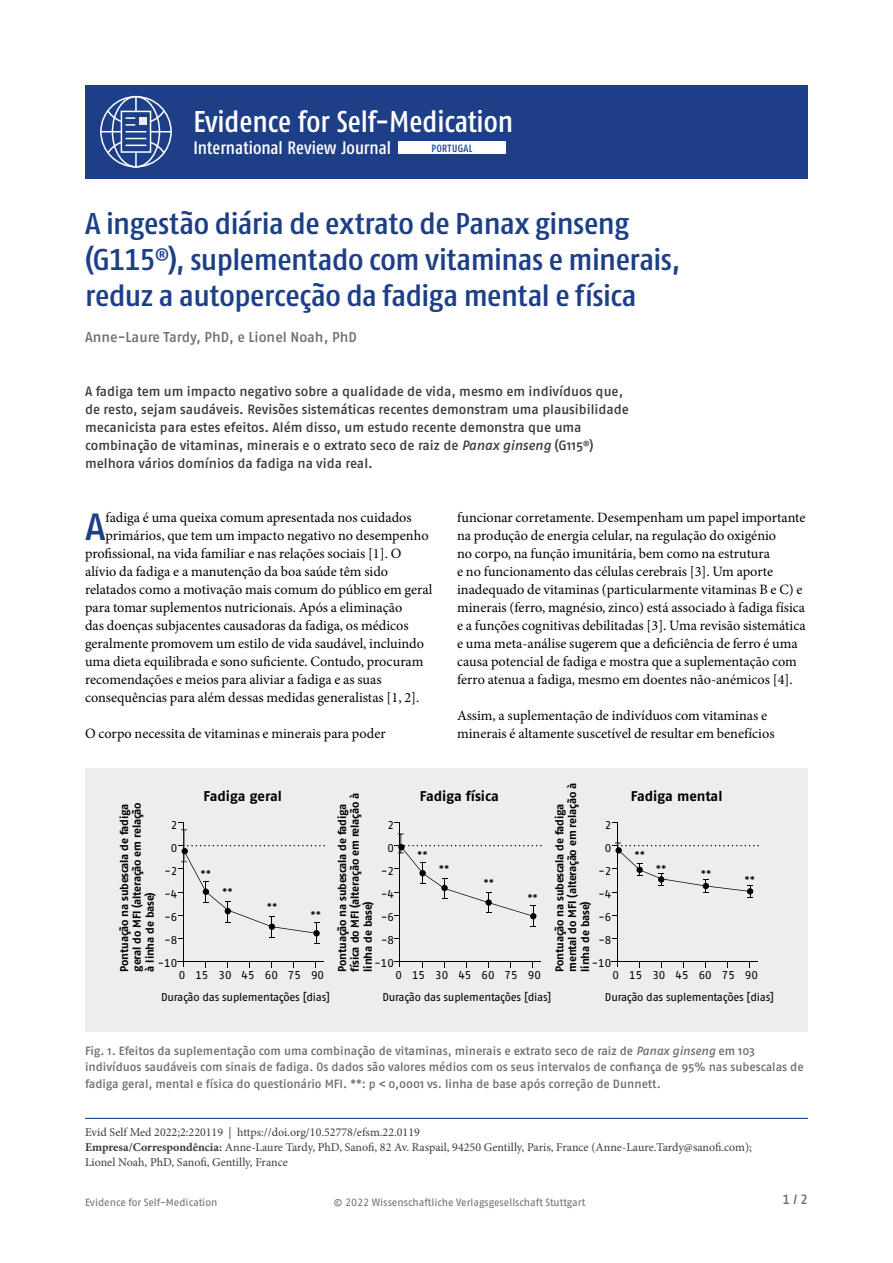
<style>
.page{position:relative;width:893px;height:1263px;background:#fff}
.page>*{position:absolute;margin:0;border:0;box-sizing:border-box;transform-origin:0 0}
.t1{font:500 37.8px "Fago Pro";color:#1d3f87}
.t2{font:500 condensed 30px/36px "Fago Pro";letter-spacing:-.015em;color:#1d3f87;scale:1.1 1}
.t3{font:500 condensed 30px "Fago Pro";color:#fff}
.t4{font:500 condensed 18px "Fago Pro";color:#fff}
.t5{font:14.25px/18px "Minion Pro";color:#000}
.t6{font:500 14.25px "Fago Pro";color:#706f6f}
.t7{font:700 14.1px "Fago Pro";letter-spacing:-.005em;color:#000}
.t8{font:500 13.5px/18px "Fago Pro";color:#3c3c3b}
.t9{font:500 13.5px "Fago Pro";color:#706f6f}
.t10{font:500 12px/16.5px "Fago Pro";color:#706f6f}
.t11{font:12px/15px "Minion Pro";color:#3c3c3b}
.t12{font:700 11.25px/12.8px "Fago Pro";letter-spacing:-.025em;color:#000}
.t13{font:11.25px/23.1px "Fago Pro";letter-spacing:-.02em;color:#000;text-align:right}
.t14{font:11.25px "Fago Pro";color:#000}
.t15{font:10.5px "Fago Pro";letter-spacing:-.005em;color:#706f6f}
.t16{font:500 condensed 10.5px "Fago Pro";letter-spacing:.04em;color:#0e468f}
.s1{font-style:italic}
.s2{font-weight:700}
</style>
<div class="page">
<hr style="left:85px;top:1118px;width:723px;height:1px;background:#1d3f87">
<div style="left:85px;top:769px;width:723px;height:263px;background:#ededee"></div>
<hr style="left:183px;top:822px;width:1px;height:145px;background:#000">
<hr style="left:400px;top:822px;width:1px;height:145px;background:#000">
<hr style="left:617px;top:822px;width:1px;height:145px;background:#000">
<hr style="left:177px;top:961px;width:147px;height:1px;background:#000">
<hr style="left:394px;top:961px;width:147px;height:1px;background:#000">
<hr style="left:611px;top:961px;width:147px;height:1px;background:#000">
<svg style="left:178px;top:829px;width:147px;height:115px"></svg>
<svg style="left:395px;top:833px;width:147px;height:94px"></svg>
<svg style="left:612px;top:842px;width:147px;height:56px"></svg>
<div style="left:85px;top:85px;width:723px;height:94px;background:#1d3f87"></div>
<div style="left:100px;top:96px;width:72px;height:72px;border:2px solid #fff;border-radius:50%"></div>
<div style="left:112px;top:96px;width:48px;height:72px;border:2px solid #fff;border-radius:50%"></div>
<hr style="left:100px;top:131px;width:71px;height:1px;background:#fff">
<hr style="left:135px;top:96px;width:2px;height:72px;background:#fff">
<svg style="left:121px;top:132px;width:30px;height:6px"></svg>
<svg style="left:106px;top:138px;width:60px;height:17px"></svg>
<svg style="left:106px;top:109px;width:60px;height:23px"></svg>
<div style="left:398px;top:141px;width:107px;height:13px;background:#fff"></div>
<h2 class="t3" style="left:193px;top:103px;width:321px">Evidence for Self-Medication</h2>
<p class="t4" style="left:193px;top:137px;width:199px">International Review Journal</p>
<p class="t16" style="left:431px;top:142px;width:43px">PORTUGAL</p>
<h2 class="t2" style="left:85px;top:206px;width:543px">A ingestão diária de extrato de Panax ginseng (G115<sup>®</sup>), suplementado com vitaminas e minerais, reduz a autoperceção da fadiga mental e física</h2>
<p class="t6" style="left:85px;top:328px;width:273px">Anne-Laure Tardy, PhD, e Lionel Noah, PhD</p>
<p class="t8" style="left:85px;top:382px;width:545px">A fadiga tem um impacto negativo sobre a qualidade de vida, mesmo em indivíduos que, de resto, sejam saudáveis. Revisões sistemáticas recentes demonstram uma plausibilidade mecanicista para estes efeitos. Além disso, um estudo recente demonstra que uma combinação de vitaminas, minerais e o extrato seco de raiz de <span class="s1">Panax ginseng</span> (G115<sup>®</sup>) melhora vários domínios da fadiga na vida real.</p>
<h1 class="t1" style="left:85px;top:504px;width:22px">A</h1>
<p class="t5" style="left:105px;top:509px;width:308px">fadiga é uma queixa comum apresentada nos cuidados</p>
<p class="t5" style="left:105px;top:527px;width:325px">primários, que tem um impacto negativo no desempenho</p>
<p class="t5" style="left:85px;top:545px;width:318px">profissional, na vida familiar e nas relações sociais [1]. O</p>
<p class="t5" style="left:85px;top:563px;width:305px">alívio da fadiga e a manutenção da boa saúde têm sido</p>
<p class="t5" style="left:85px;top:581px;width:349px">relatados como a motivação mais comum do público em geral</p>
<p class="t5" style="left:85px;top:599px;width:319px">para tomar suplementos nutricionais. Após a eliminação</p>
<p class="t5" style="left:85px;top:617px;width:325px">das doenças subjacentes causadoras da fadiga, os médicos</p>
<p class="t5" style="left:85px;top:635px;width:340px">geralmente promovem um estilo de vida saudável, incluindo</p>
<p class="t5" style="left:85px;top:653px;width:340px">uma dieta equilibrada e sono suficiente. Contudo, procuram</p>
<p class="t5" style="left:85px;top:670px;width:298px">recomendações e meios para aliviar a fadiga e as suas</p>
<p class="t5" style="left:85px;top:688px;width:336px">consequências para além dessas medidas generalistas [1, 2].</p>
<p class="t5" style="left:85px;top:724px;width:302px">O corpo necessita de vitaminas e minerais para poder</p>
<p class="t5" style="left:457px;top:508px;width:350px">funcionar corretamente. Desempenham um papel importante na produção de energia celular, na regulação do oxigénio<br>no corpo, na função imunitária, bem como na estrutura<br>e no funcionamento das células cerebrais [3]. Um aporte inadequado de vitaminas (particularmente vitaminas B e C) e minerais (ferro, magnésio, zinco) está associado à fadiga física e a funções cognitivas debilitadas [3]. Uma revisão sistemática e uma meta-análise sugerem que a deficiência de ferro é uma causa potencial de fadiga e mostra que a suplementação com ferro atenua a fadiga, mesmo em doentes não-anémicos [4].</p>
<p class="t5" style="left:457px;top:706px;width:319px">Assim, a suplementação de indivíduos com vitaminas e minerais é altamente suscetível de resultar em benefícios</p>
<p class="t12" style="left:118px;top:972px;width:171px;rotate:-90deg">Pontuação na subescala de fadiga geral do MFI (alteração em relação à linha de base)</p>
<p class="t12" style="left:336px;top:972px;width:180px;rotate:-90deg">Pontuação na subescala de fadiga física do MFI (alteração em relação à linha de base)</p>
<p class="t12" style="left:553px;top:972px;width:190px;rotate:-90deg">Pontuação na subescala de fadiga mental do MFI (alteração em relação à linha de base)</p>
<p class="t7" style="left:204px;top:787px;width:80px">Fadiga geral</p>
<p class="t7" style="left:420px;top:787px;width:80px">Fadiga física</p>
<p class="t7" style="left:631px;top:787px;width:93px">Fadiga mental</p>
<p class="t13" style="left:158px;top:813px;width:21px">2<br>0 -2 -4 -6 -8 -10</p>
<p class="t13" style="left:375px;top:813px;width:21px">2<br>0 -2 -4 -6 -8 -10</p>
<p class="t13" style="left:592px;top:813px;width:21px">2<br>0 -2 -4 -6 -8 -10</p>
<p class="t13" style="left:417px;top:844px;width:12px">**</p>
<p class="t13" style="left:634px;top:844px;width:12px">**</p>
<p class="t13" style="left:439px;top:857px;width:12px">**</p>
<p class="t13" style="left:656px;top:857px;width:12px">**</p>
<p class="t13" style="left:200px;top:862px;width:12px">**</p>
<p class="t13" style="left:701px;top:863px;width:12px">**</p>
<p class="t13" style="left:744px;top:868px;width:12px">**</p>
<p class="t13" style="left:483px;top:871px;width:12px">**</p>
<p class="t13" style="left:222px;top:880px;width:12px">**</p>
<p class="t13" style="left:527px;top:886px;width:12px">**</p>
<p class="t13" style="left:267px;top:896px;width:12px">**</p>
<p class="t13" style="left:311px;top:903px;width:12px">**</p>
<p class="t14" style="left:179px;top:968px;width:147px">0 15 30 45 60 75 90</p>
<p class="t14" style="left:395px;top:968px;width:147px">0 15 30 45 60 75 90</p>
<p class="t14" style="left:613px;top:968px;width:147px">0 15 30 45 60 75 90</p>
<p class="t13" style="left:161px;top:985px;width:171px">Duração das suplementações [dias]</p>
<p class="t13" style="left:382px;top:985px;width:171px">Duração das suplementações [dias]</p>
<p class="t13" style="left:605px;top:985px;width:171px">Duração das suplementações [dias]</p>
<p class="t10" style="left:85px;top:1042px;width:720px">Fig. 1. Efeitos da suplementação com uma combinação de vitaminas, minerais e extrato seco de raiz de <span class="s1">Panax ginseng</span> em 103 indivíduos saudáveis com sinais de fadiga. Os dados são valores médios com os seus intervalos de confiança de 95% nas subescalas de fadiga geral, mental e física do questionário MFI. **: p &lt; 0,0001 vs. linha de base após correção de Dunnett.</p>
<p class="t11" style="left:85px;top:1125px;width:668px">Evid Self Med 2022;2:220119 | https://doi.org/10.52778/efsm.22.0119<br><span class="s2">Empresa/Correspondência:</span> Anne-Laure Tardy, PhD, Sanofi, 82 Av. Raspail, 94250 Gentilly, Paris, France (Anne-Laure.Tardy@sanofi.com);<br>Lionel Noah, PhD, Sanofi, Gentilly, France</p>
<p class="t15" style="left:85px;top:1196px;width:134px">Evidence for Self-Medication</p>
<p class="t15" style="left:334px;top:1196px;width:253px">© 2022 Wissenschaftliche Verlagsgesellschaft Stuttgart</p>
<p class="t9" style="left:782px;top:1191px;width:27px">1 / 2</p>
</div>
